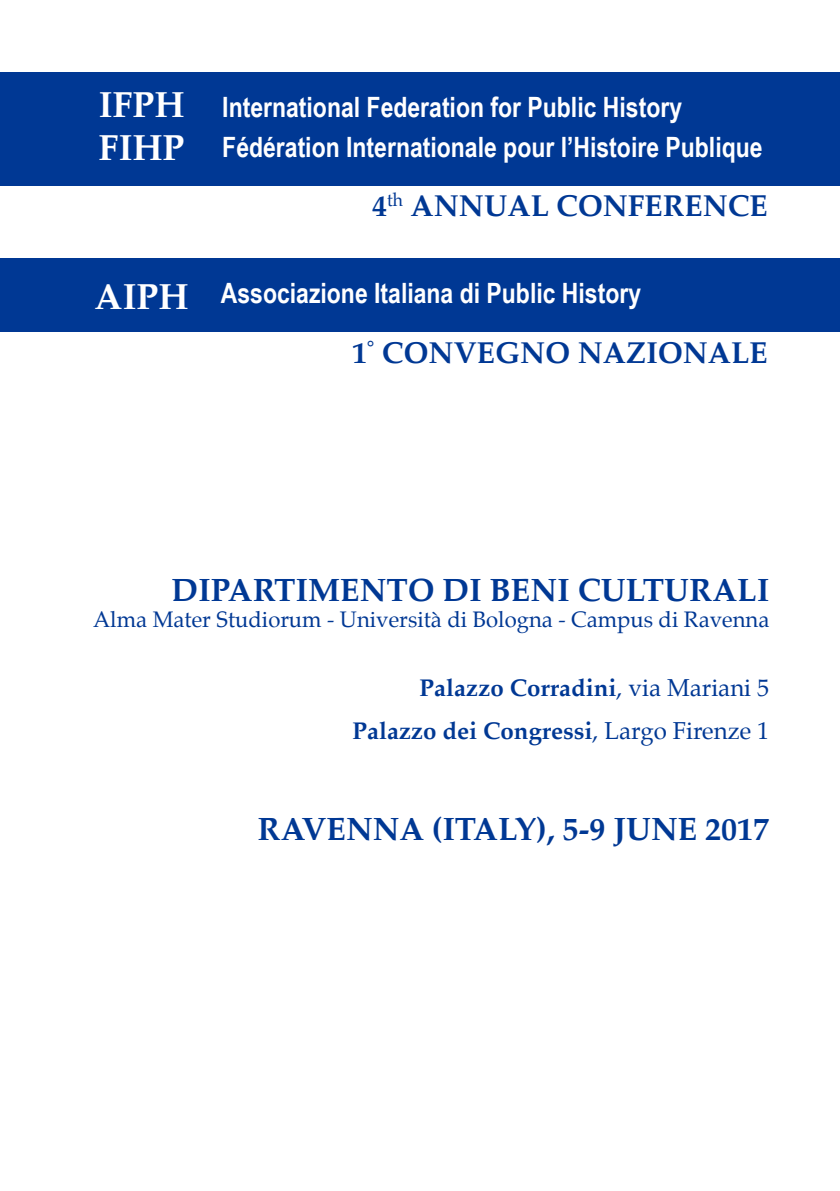
<style>
.page{position:relative;width:840px;height:1191px;background:#fff}
.page>*{position:absolute;margin:0;border:0;box-sizing:border-box;transform-origin:0 0}
.t1{font:700 36px "Palatino";color:#fff}
.t2{font:700 32px "Palatino";color:#003894}
.t3{font:700 30px "Palatino";color:#003894}
.t4{font:700 28px "Arial Narrow";color:#fff}
.t5{font:700 24px "Palatino";color:#003894}
.t6{font:22px "Palatino";color:#003894}
.s1{font-weight:400}
</style>
<div class="page">
<div style="left:0;top:258px;width:839px;height:74px;background:#003894"></div>
<div style="left:0;top:72px;width:839px;height:113px;background:#003894"></div>
<p class="t1" style="left:98px;top:74px;width:88px">IFPH</p>
<p class="t1" style="left:98px;top:117px;width:88px">FIHP</p>
<p class="t1" style="left:94px;top:265px;width:95px">AIPH</p>
<p class="t4" style="left:222px;top:85px;width:461px">International Federation for Public History</p>
<p class="t4" style="left:222px;top:125px;width:541px">Fédération Internationale pour l’Histoire Publique</p>
<p class="t3" style="left:372px;top:180px;width:397px">4<sup>th</sup> ANNUAL CONFERENCE</p>
<p class="t4" style="left:221px;top:272px;width:421px">Associazione Italiana di Public History</p>
<p class="t3" style="left:352px;top:327px;width:417px">1<sup>°</sup> CONVEGNO NAZIONALE</p>
<p class="t2" style="left:171px;top:562px;width:599px">DIPARTIMENTO DI BENI CULTURALI</p>
<p class="t6" style="left:93px;top:601px;width:677px">Alma Mater Studiorum - Università di Bologna - Campus di Ravenna</p>
<p class="t5" style="left:419px;top:667px;width:351px">Palazzo Corradini<span class="s1">, via Mariani 5</span></p>
<p class="t5" style="left:352px;top:710px;width:418px">Palazzo dei Congressi<span class="s1">, Largo Firenze 1</span></p>
<p class="t2" style="left:257px;top:802px;width:513px">RAVENNA (ITALY), 5-9 JUNE 2017</p>
</div>
